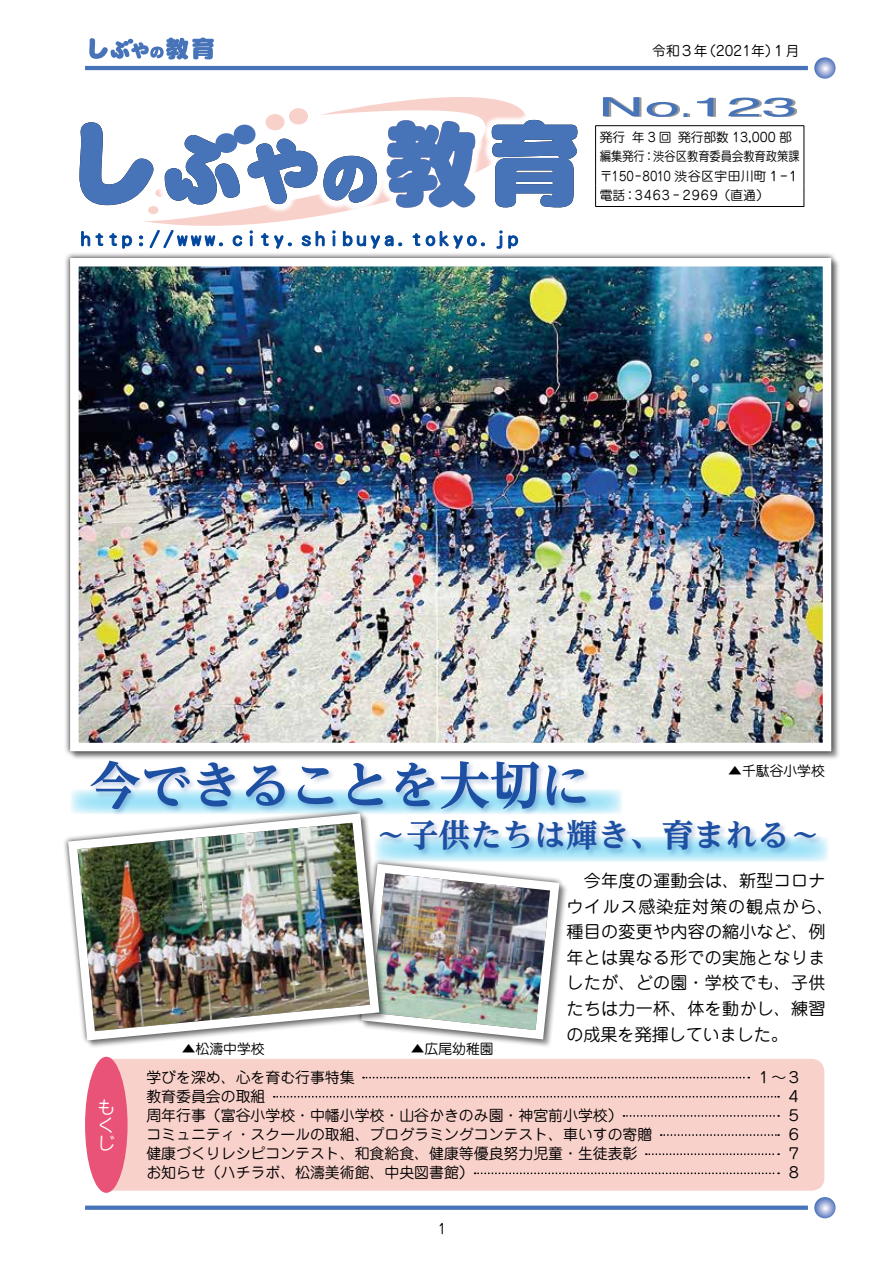
<style>
.page{position:relative;width:893px;height:1263px;background:#fff}
.page>*{position:absolute;margin:0;border:0;box-sizing:border-box;transform-origin:0 0}
.t1{font:700 expanded 51px "UD Reimin Pr 6";letter-spacing:-.015em;color:#1d50a2}
.t2{font:700 expanded 31.95px "UD Reimin Pr 6";color:#1d50a2}
.t3{font:26.55px "Helvetica";color:#4774b9;scale:2.4 1}
.t4{font:18px/18px "Jun 201 Pro";color:#fff}
.t5{font:16.95px/25.5px "Jun 201 Pro";letter-spacing:.015em;color:#000}
.t6{font:14.85px "Jun 201 Pro";color:#000}
.t7{font:13.8px "Jun 201 Pro";color:#000}
.t8{font:12.75px/19.2px "Jun 201 Pro";letter-spacing:.005em;color:#000}
.s1{font-family:"Helvetica Neue";font-size:34.5px}
</style>
<div class="page">
<div style="left:112px;top:1059px;width:712px;height:132px;background:#f9d1cb"></div>
<svg style="left:363px;top:1077px;width:386px;height:1px"></svg>
<svg style="left:274px;top:1096px;width:505px;height:1px"></svg>
<svg style="left:623px;top:1115px;width:156px;height:2px"></svg>
<svg style="left:661px;top:1134px;width:118px;height:2px"></svg>
<svg style="left:646px;top:1153px;width:133px;height:2px"></svg>
<svg style="left:475px;top:1172px;width:304px;height:2px"></svg>
<div style="left:85px;top:1057px;width:43px;height:136px;background:#e95377;border-radius:50%"></div>
<img style="left:66px;top:254px;width:769px;height:501px">
<img style="left:388px;top:862px;width:178px;height:184px">
<img style="left:64px;top:835px;width:320px;height:210px">
<svg style="left:71px;top:789px;width:18px;height:25px"></svg>
<svg style="left:374px;top:837px;width:454px;height:25px;background:#d6f2fb"></svg>
<div style="left:89px;top:759px;width:734px;height:98px;background:#1d50a2;opacity:.3"></div>
<hr style="left:85px;top:66px;width:723px;height:4px;background:#4774b9">
<div style="left:85px;top:1205px;width:723px;height:5px;background:#4774b9"></div>
<svg style="left:814px;top:57px;width:22px;height:22px"></svg>
<svg style="left:814px;top:1197px;width:22px;height:21px"></svg>
<svg style="left:89px;top:38px;width:125px;height:22px"></svg>
<hr style="left:595px;top:125px;width:209px;height:1px;background:#000">
<svg style="left:804px;top:126px;width:1px;height:80px"></svg>
<hr style="left:595px;top:206px;width:209px;height:1px;background:#000">
<div style="left:605px;top:97px;width:192px;height:20px;background:#000;opacity:.4"></div>
<img style="left:214px;top:211px;width:112px;height:54px">
<img style="left:263px;top:113px;width:63px;height:150px">
<img style="left:326px;top:65px;width:105px;height:203px">
<img style="left:431px;top:65px;width:207px;height:203px">
<img style="left:70px;top:65px;width:144px;height:201px">
<img style="left:157px;top:75px;width:139px;height:136px">
<img style="left:175px;top:66px;width:139px;height:137px">
<svg style="left:165px;top:135px;width:75px;height:69px"></svg>
<svg style="left:248px;top:139px;width:69px;height:65px"></svg>
<svg style="left:323px;top:156px;width:54px;height:47px"></svg>
<svg style="left:387px;top:120px;width:88px;height:88px"></svg>
<svg style="left:492px;top:120px;width:85px;height:87px"></svg>
<svg style="left:80px;top:122px;width:73px;height:83px"></svg>
<div style="left:234px;top:125px;width:22px;height:19px;background:#4774b9;border-radius:50%"></div>
<div style="left:215px;top:133px;width:22px;height:20px;background:#4774b9;border-radius:50%"></div>
<svg style="left:81px;top:229px;width:438px;height:20px"></svg>
<p class="t7" style="left:652px;top:40px;width:149px">令和３年（2021年）１月</p>
<h3 class="t3" style="left:598px;top:86px;width:84px">No<span class="s1">.</span>123</h3>
<p class="t8" style="left:600px;top:126px;width:201px">発行 年 3 回 発行部数 13,000 部編集発行：渋谷区教育委員会教育政策課〒150－8010 渋谷区宇田川町１－１電話：3463 － 2969（直通）</p>
<h1 class="t1" style="left:90px;top:743px;width:503px">今できることを大切に</h1>
<h2 class="t2" style="left:375px;top:809px;width:448px">～子供たちは輝き、育まれる～</h2>
<p class="t7" style="left:728px;top:760px;width:98px">▲千駄谷小学校</p>
<p class="t4" style="left:97px;top:1096px;width:19px">もくじ</p>
<p class="t7" style="left:182px;top:1037px;width:84px">▲松濤中学校</p>
<p class="t7" style="left:411px;top:1037px;width:84px">▲広尾幼稚園</p>
<p class="t5" style="left:567px;top:866px;width:269px">　今年度の運動会は、新型コロナウイルス感染症対策の観点から、種目の変更や内容の縮小など、例年とは異なる形での実施となりましたが、どの園・学校でも、子供たちは力一杯、体を動かし、練習の成果を発揮していました。</p>
<p class="t6" style="left:146px;top:1065px;width:210px">学びを深め、心を育む行事特集</p>
<p class="t6" style="left:757px;top:1065px;width:46px">１〜３</p>
<p class="t6" style="left:146px;top:1084px;width:121px">教育委員会の取組</p>
<p class="t6" style="left:786px;top:1084px;width:16px">４</p>
<p class="t6" style="left:146px;top:1103px;width:478px">周年行事（富谷小学校・中幡小学校・山谷かきのみ園・神宮前小学校）</p>
<p class="t6" style="left:786px;top:1103px;width:16px">５</p>
<p class="t6" style="left:146px;top:1122px;width:507px">コミュニティ・スクールの取組、プログラミングコンテスト、車いすの寄贈</p>
<p class="t6" style="left:786px;top:1122px;width:16px">６</p>
<p class="t6" style="left:146px;top:1142px;width:493px">健康づくりレシピコンテスト、和食給食、健康等優良努力児童・生徒表彰</p>
<p class="t6" style="left:786px;top:1142px;width:16px">７</p>
<p class="t6" style="left:146px;top:1161px;width:329px">お知らせ（ハチラボ、松濤美術館、中央図書館）</p>
<p class="t6" style="left:786px;top:1161px;width:16px">８</p>
<p class="t7" style="left:438px;top:1218px;width:10px">1</p>
</div>
